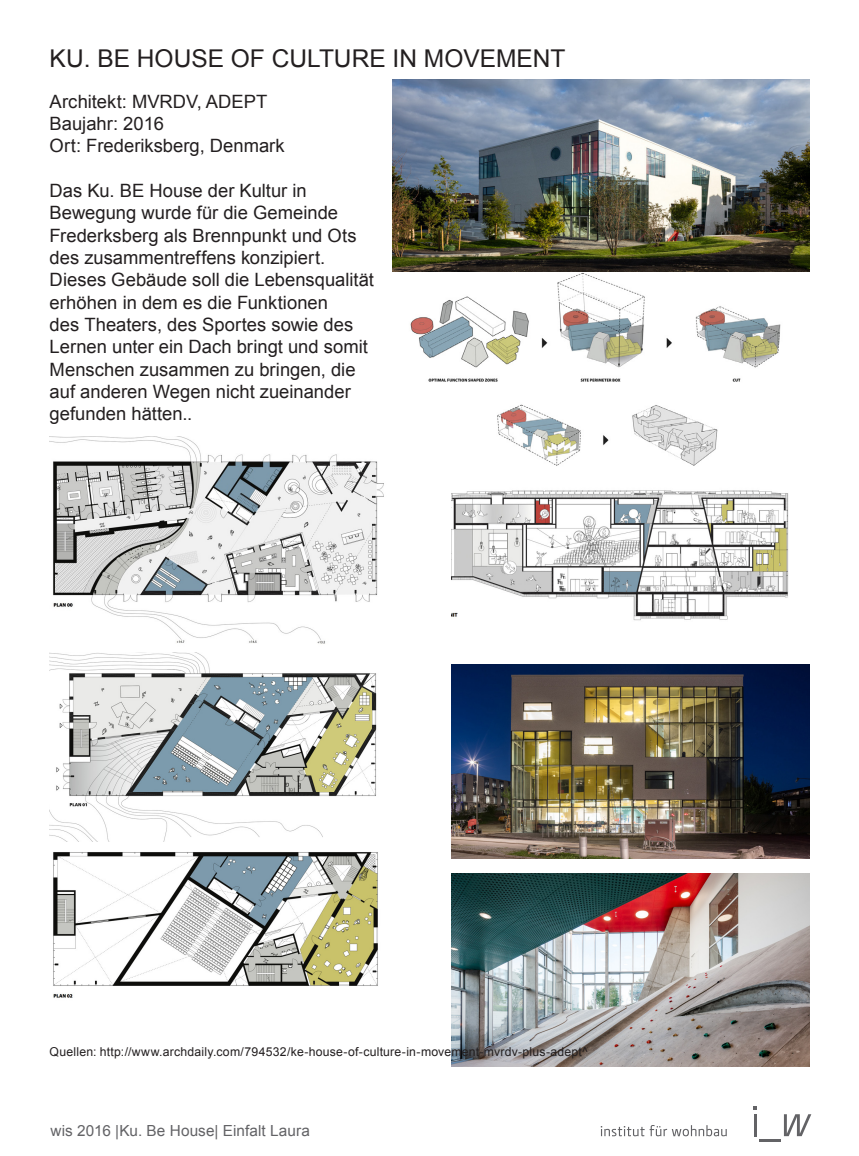
<style>
.page{position:relative;width:859px;height:1156px;background:#fff}
.page>*{position:absolute;margin:0;border:0;box-sizing:border-box;transform-origin:0 0}
.t1{font:24.5px "Arial";color:#231f20}
.Fusszeile_8_75pt{font:18.38px/22.4px "Arial";color:#231f20}
.Fusszeile_8_75pt-2{font:15.4px "Arial";letter-spacing:.005em;color:#636366}
.Fusszeile_8_75pt-3{font:12.25px "Arial";letter-spacing:.015em;color:#231f20}
</style>
<div class="page">
<svg style="left:600px;top:1125px;width:126px;height:11px"></svg>
<hr style="left:759px;top:1139px;width:21px;height:2px;background:#636366">
<svg style="left:783px;top:1114px;width:28px;height:22px"></svg>
<hr style="left:753px;top:1114px;width:3px;height:22px;background:#636366">
<img style="left:392px;top:79px;width:417px;height:387px">
<img style="left:50px;top:437px;width:334px;height:405px">
<img style="left:53px;top:852px;width:325px;height:146px">
<img style="left:451px;top:490px;width:338px;height:131px">
<img style="left:451px;top:665px;width:358px;height:193px">
<img style="left:451px;top:873px;width:358px;height:194px">
<p class="t1" style="left:50px;top:43px;width:517px">KU. BE HOUSE OF CULTURE IN MOVEMENT</p>
<p class="Fusszeile_8_75pt" style="left:50px;top:90px;width:219px">Architekt: MVRDV, ADEPT</p>
<p class="Fusszeile_8_75pt" style="left:50px;top:112px;width:116px">Baujahr: 2016</p>
<p class="Fusszeile_8_75pt" style="left:50px;top:135px;width:236px">Ort: Frederiksberg, Denmark</p>
<p class="Fusszeile_8_75pt" style="left:50px;top:179px;width:326px">Das Ku. BE House der Kultur in Bewegung wurde für die Gemeinde Frederksberg als Brennpunkt und Ots des zusammentreffens konzipiert.<br>Dieses Gebäude soll die Lebensqualität erhöhen in dem es die Funktionen<br>des Theaters, des Sportes sowie des Lernen unter ein Dach bringt und somit Menschen zusammen zu bringen, die auf anderen Wegen nicht zueinander gefunden hätten..</p>
<p class="Fusszeile_8_75pt-3" style="left:50px;top:1043px;width:539px">Quellen: http://www.archdaily.com/794532/ke-house-of-culture-in-movement-mvrdv-plus-adept^</p>
<p class="Fusszeile_8_75pt-2" style="left:50px;top:1120px;width:261px">wis 2016 |Ku. Be House| Einfalt Laura</p>
</div>
